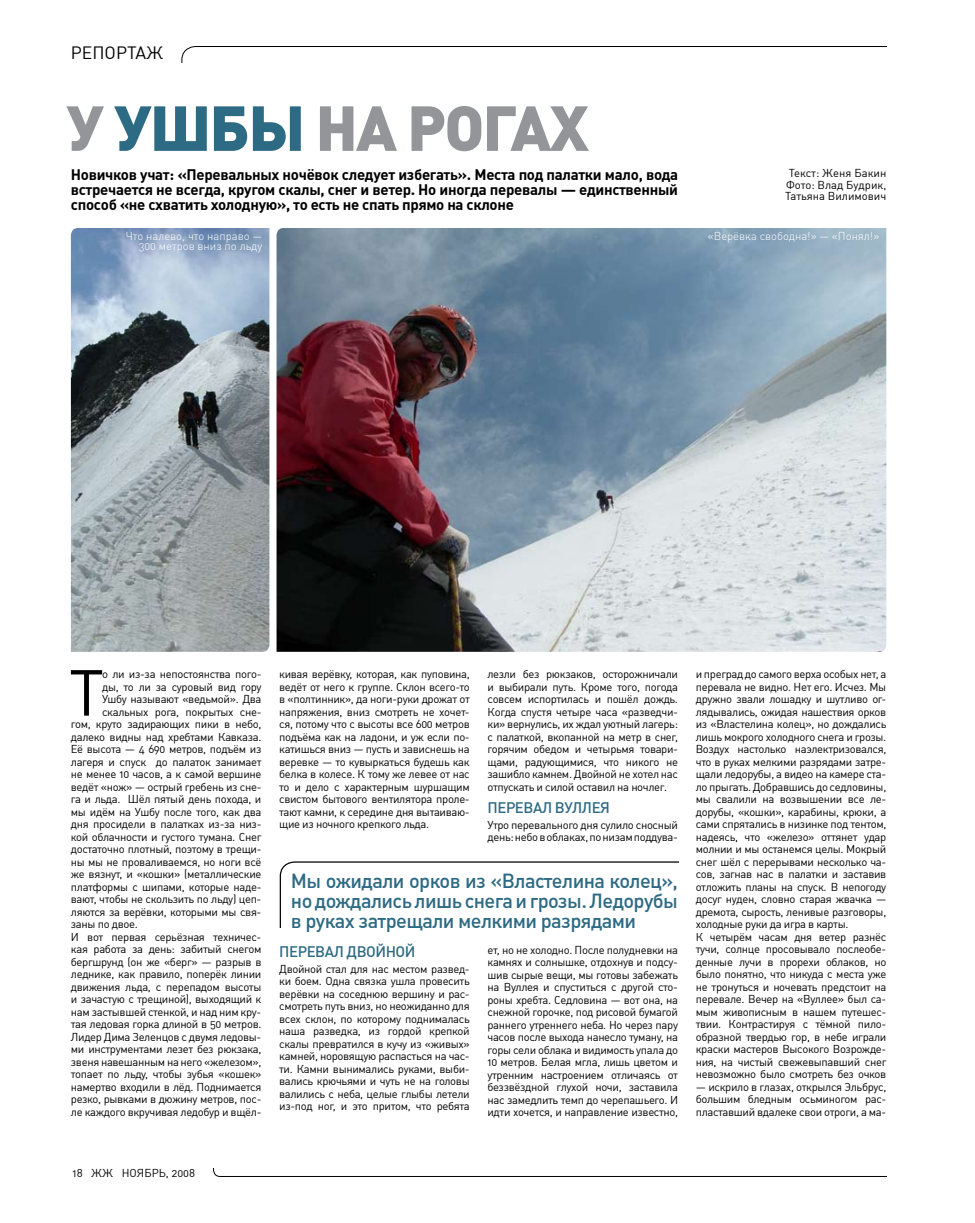
<style>
.page{position:relative;width:975px;height:1223px;background:#fff}
.page>*{position:absolute;margin:0;border:0;box-sizing:border-box;transform-origin:0 0}
.t1{font:63.88px "DIN Cyr Regular Alternate";color:#000}
.t2{font:62.5px "DIN Cyr Black Alternate";letter-spacing:-.03em;color:#939598}
.t3{font:20px/20px "DIN Cyr Medium Alternate";letter-spacing:-.03em;color:#2d6a83;text-align:justify}
.t4{font:17.5px "DIN Cyr Regular Alternate";color:#000}
.t5{font:15px/15px "DIN Cyr Bold Alternate";letter-spacing:-.02em;color:#000;text-align:justify}
.t6{font:15px "DIN Cyr Medium Alternate";letter-spacing:-.03em;color:#2d6a83}
.t7{font:11.25px/12.5px "DIN Cyr Regular Alternate";letter-spacing:-.03em;color:#000;text-align:justify}
.t8{font:11.25px/10px "DIN Cyr Light Alternate";color:#fff;text-align:right}
.t9{font:11.25px/11.2px "DIN Cyr Regular Alternate";color:#000;text-align:center}
.s1{color:#2d6a83}
</style>
<div class="page">
<img style="left:71px;top:228px;width:198px;height:424px">
<img style="left:276px;top:228px;width:610px;height:424px">
<svg style="left:280px;top:861px;width:398px;height:66px"></svg>
<svg style="left:181px;top:46px;width:705px;height:16px"></svg>
<h3 class="t4" style="left:71px;top:43px;width:90px">реп ортаж</h3>
<h2 class="t2" style="left:66px;top:91px;width:524px">у <span class="s1">ушбы</span> на рогах</h2>
<h3 class="t5" style="left:71px;top:167px;width:608px">Новичков учат: «Перевальных ночёвок следует избегать». Места под палатки мало, вода встречается не всегда, кругом скалы, снег и ветер. Но иногда перевалы — единственный способ «не схватить холодную», то есть не спать прямо на склоне</h3>
<p class="t9" style="left:785px;top:168px;width:103px">Текст: Женя Бакин<br>Фото: Влад Будрик,<br>Татьяна Вилимович</p>
<p class="t8" style="left:126px;top:231px;width:138px">Что налево, что направо —<br>300 метров вниз по льду</p>
<p class="t8" style="left:707px;top:231px;width:173px">«Верёвка свободна!» — «Понял!»</p>
<h1 class="t1" style="left:69px;top:656px;width:37px">Т</h1>
<p class="t7" style="left:102px;top:668px;width:161px">о ли из-за непостоянства пого-</p>
<p class="t7" style="left:102px;top:680px;width:161px">ды, то ли за суровый вид гору</p>
<p class="t7" style="left:102px;top:693px;width:161px">Ушбу называют «ведьмой». Два</p>
<p class="t7" style="left:102px;top:705px;width:161px">скальных рога, покрытых сне-</p>
<p class="t7" style="left:71px;top:718px;width:192px">гом, круто задирающих пики в небо,</p>
<p class="t7" style="left:71px;top:730px;width:192px">далеко видны над хребтами Кавказа.</p>
<p class="t7" style="left:71px;top:743px;width:192px">Её высота — 4 690 метров, подъём из</p>
<p class="t7" style="left:71px;top:755px;width:192px">лагеря и спуск до палаток занимает</p>
<p class="t7" style="left:71px;top:768px;width:192px">не менее 10 часов, а к самой вершине</p>
<p class="t7" style="left:71px;top:780px;width:192px">ведёт «нож» — острый гребень из сне-</p>
<p class="t7" style="left:71px;top:793px;width:192px">га и льда. Шёл пятый день похода, и</p>
<p class="t7" style="left:71px;top:805px;width:192px">мы идём на Ушбу после того, как два</p>
<p class="t7" style="left:71px;top:818px;width:192px">дня просидели в палатках из-за низ-</p>
<p class="t7" style="left:71px;top:830px;width:192px">кой облачности и густого тумана. Снег</p>
<p class="t7" style="left:71px;top:843px;width:192px">достаточно плотный, поэтому в трещи-</p>
<p class="t7" style="left:71px;top:855px;width:192px">ны мы не проваливаемся, но ноги всё</p>
<p class="t7" style="left:71px;top:868px;width:192px">же вязнут, и «кошки» (металлические</p>
<p class="t7" style="left:71px;top:880px;width:192px">платформы с шипами, которые наде-</p>
<p class="t7" style="left:71px;top:893px;width:192px">вают, чтобы не скользить по льду) цеп-</p>
<p class="t7" style="left:71px;top:905px;width:192px">ляются за верёвки, которыми мы свя-</p>
<p class="t7" style="left:71px;top:918px;width:68px">заны по двое.</p>
<p class="t7" style="left:71px;top:930px;width:192px">И вот первая серьёзная техничес-</p>
<p class="t7" style="left:71px;top:943px;width:192px">кая работа за день: забитый снегом</p>
<p class="t7" style="left:71px;top:955px;width:192px">бергшрунд (он же «берг» — разрыв в</p>
<p class="t7" style="left:71px;top:968px;width:192px">леднике, как правило, поперёк линии</p>
<p class="t7" style="left:71px;top:980px;width:192px">движения льда, с перепадом высоты</p>
<p class="t7" style="left:71px;top:993px;width:192px">и зачастую с трещиной), выходящий к</p>
<p class="t7" style="left:71px;top:1005px;width:192px">нам застывшей стенкой, и над ним кру-</p>
<p class="t7" style="left:71px;top:1018px;width:192px">тая ледовая горка длиной в 50 метров.</p>
<p class="t7" style="left:71px;top:1030px;width:192px">Лидер Дима Зеленцов с двумя ледовы-</p>
<p class="t7" style="left:71px;top:1043px;width:192px">ми инструментами лезет без рюкзака,</p>
<p class="t7" style="left:71px;top:1055px;width:192px">звеня навешанным на него «железом»,</p>
<p class="t7" style="left:71px;top:1068px;width:192px">топает по льду, чтобы зубья «кошек»</p>
<p class="t7" style="left:71px;top:1080px;width:192px">намертво входили в лёд. Поднимается</p>
<p class="t7" style="left:71px;top:1093px;width:192px">резко, рывками в дюжину метров, пос-</p>
<p class="t7" style="left:71px;top:1105px;width:192px">ле каждого вкручивая ледобур и вщёл-</p>
<p class="t7" style="left:279px;top:668px;width:192px">кивая верёвку, которая, как пуповина, ведёт от него к группе. Склон всего-то в «полтинник», да ноги-руки дрожат от напряжения, вниз смотреть не хочет&shy;ся, потому что с высоты все 600 метров подъёма как на ладони, и уж если по&shy;катишься вниз — пусть и зависнешь на веревке — то кувыркаться будешь как белка в колесе. К тому же левее от нас то и дело с характерным шуршащим свистом бытового вентилятора проле&shy;тают камни, к середине дня вытаиваю&shy;щие из ночного крепкого льда.</p>
<p class="t7" style="left:487px;top:668px;width:192px">лезли без рюкзаков, осторожничали и выбирали путь. Кроме того, погода совсем испортилась и пошёл дождь.<br>Когда спустя четыре часа «разведчи&shy;ки» вернулись, их ждал уютный лагерь: с палаткой, вкопанной на метр в снег, горячим обедом и четырьмя товари&shy;щами, радующимися, что никого не зашибло камнем. Двойной не хотел нас отпускать и силой оставил на ночлег.</p>
<h3 class="t6" style="left:487px;top:798px;width:124px">Перевал Вулл ея</h3>
<p class="t7" style="left:487px;top:818px;width:192px">Утро перевального дня сулило сносный день: небо в облаках, по низам поддува-</p>
<h3 class="t3" style="left:291px;top:870px;width:388px">Мы ожидали орков из «Властелина колец», но дождались лишь снега и грозы. Ледорубы в руках затрещали мелкими разрядами</h3>
<h3 class="t6" style="left:279px;top:942px;width:138px">Перевал Двойной</h3>
<p class="t7" style="left:279px;top:962px;width:192px">Двойной стал для нас местом развед&shy;ки боем. Одна связка ушла провесить верёвки на соседнюю вершину и рас&shy;смотреть путь вниз, но неожиданно для всех склон, по которому поднималась наша разведка, из гордой крепкой скалы превратился в кучу из «живых» камней, норовящую распасться на час&shy;ти. Камни вынимались руками, выби&shy;вались крючьями и чуть не на головы валились с неба, целые глыбы летели из-под ног, и это притом, что ребята</p>
<p class="t7" style="left:487px;top:943px;width:192px">ет, но не холодно. После полудневки на камнях и солнышке, отдохнув и подсу&shy;шив сырые вещи, мы готовы забежать на Вуллея и спуститься с другой сто&shy;роны хребта. Седловина — вот она, на снежной горочке, под рисовой бумагой раннего утреннего неба. Но через пару часов после выхода нанесло туману, на горы сели облака и видимость упала до 10 метров. Белая мгла, лишь цветом и утренним настроением отличаясь от беззвёздной глухой ночи, заставила нас замедлить темп до черепашьего. И идти хочется, и направление известно,</p>
<p class="t7" style="left:695px;top:668px;width:192px;text-align:left">и преград до самого верха особых нет, а перевала не видно. Нет его. Исчез. Мы дружно звали лошадку и шутливо ог&shy;лядывались, ожидая нашествия орков из «Властелина колец», но дождались лишь мокрого холодного снега и грозы.<br>Воздух настолько наэлектризовался, что в руках мелкими разрядами затре&shy;щали ледорубы, а видео на камере ста&shy;ло прыгать. Добравшись до седловины, мы свалили на возвышении все ле&shy;дорубы, «кошки», карабины, крюки, а сами спрятались в низинке под тентом, надеясь, что «железо» оттянет удар молнии и мы останемся целы. Мокрый снег шёл с перерывами несколько ча&shy;сов, загнав нас в палатки и заставив отложить планы на спуск. В непогоду досуг нуден, словно старая жвачка — дремота, сырость, ленивые разговоры, холодные руки да игра в карты.<br>К четырём часам дня ветер разнёс тучи, солнце просовывало послеобе&shy;денные лучи в прорехи облаков, но было понятно, что никуда с места уже не тронуться и ночевать предстоит на перевале. Вечер на «Вуллее» был са&shy;мым живописным в нашем путешес&shy;твии. Контрастируя с тёмной пило&shy;образной твердью гор, в небе играли краски мастеров Высокого Возрожде&shy;ния, на чистый свежевыпавший снег невозможно было смотреть без очков</p>
<p class="t7" style="left:695px;top:1080px;width:192px">— искрило в глазах, открылся Эльбрус, большим бледным осьминогом рас&shy;пластавший вдалеке свои отроги, а ма-</p>
<p class="t9" style="left:73px;top:1167px;width:124px">18 ЖЖ нояб рь, 2008</p>
</div>
